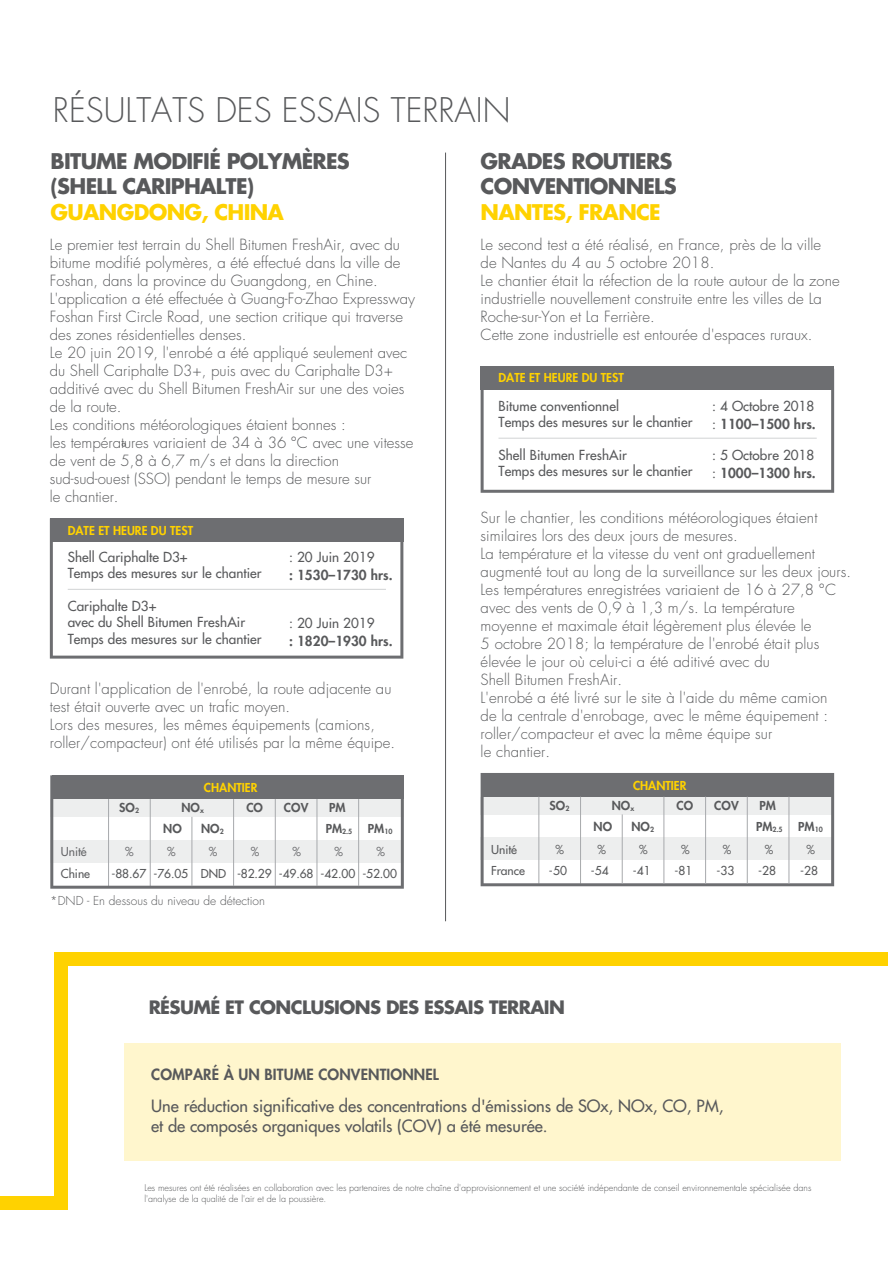
<style>
.page{position:relative;width:888px;height:1265px;background:#fff}
.page>*{position:absolute;margin:0;border:0;box-sizing:border-box;transform-origin:0 0}
.t1{font:300 33px "Futura";color:#58595b}
.t2{font:700 21px/25.3px "Futura";letter-spacing:-.035em;color:#58595b}
.t3{font:700 18px "Futura";letter-spacing:-.035em;color:#58595b}
.t4{font:16.5px/19.8px "Futura";color:#58595b}
.t5{font:300 15px/18px "Futura";letter-spacing:.005em;color:#58595b}
.t6{font:800 15px "Futura";letter-spacing:.01em;color:#58595b}
.t7{font:15px "Myriad Pro";color:#58595b}
.t8{font:13.5px/16.2px "Futura";letter-spacing:.005em;color:#58595b}
.t9{font:800 13.5px "Futura";letter-spacing:.005em;color:#58595b}
.t10{font:12px/21.6px "Futura";color:#58595b}
.t11{font:800 12px "Futura";color:#ffd200}
.t12{font:800 12px/21.3px "Futura";letter-spacing:.005em;color:#58595b}
.t13{font:300 12px "Futura";color:#58595b}
.t14{font:300 9px/10.8px "Futura";color:#58595b}
.t15{font:800 7.05px "Futura";color:#58595b}
.s1{color:#ffd200}
.s2{font-size:12px}
.s3{font-weight:400}
</style>
<div class="page">
<div style="left:124px;top:1043px;width:717px;height:117px;background:#fff6cd"></div>
<div style="left:0;top:1196px;width:55px;height:13px;background:#ffd200"></div>
<div style="left:54px;top:952px;width:834px;height:13px;background:#ffd200"></div>
<div style="left:54px;top:959px;width:13px;height:250px;background:#ffd200"></div>
<svg style="left:50px;top:518px;width:353px;height:140px"></svg>
<hr style="left:68px;top:589px;width:318px;height:1px;background:#d1d3d4">
<hr style="left:445px;top:153px;width:1px;height:768px;background:#58595b">
<div style="left:480px;top:366px;width:354px;height:23px;background:#6d6e71"></div>
<svg style="left:50px;top:775px;width:354px;height:113px"></svg>
<svg style="left:480px;top:389px;width:354px;height:104px"></svg>
<hr style="left:498px;top:438px;width:318px;height:1px;background:#d1d3d4">
<hr style="left:192px;top:817px;width:1px;height:69px;background:#a7a9ac">
<hr style="left:233px;top:799px;width:1px;height:87px;background:#a7a9ac">
<hr style="left:275px;top:799px;width:1px;height:87px;background:#a7a9ac">
<hr style="left:317px;top:799px;width:1px;height:87px;background:#a7a9ac">
<hr style="left:358px;top:799px;width:1px;height:87px;background:#a7a9ac">
<svg style="left:480px;top:773px;width:354px;height:113px"></svg>
<hr style="left:622px;top:814px;width:1px;height:69px;background:#a7a9ac">
<hr style="left:663px;top:796px;width:1px;height:87px;background:#a7a9ac">
<hr style="left:705px;top:796px;width:1px;height:87px;background:#a7a9ac">
<hr style="left:747px;top:796px;width:1px;height:87px;background:#a7a9ac">
<hr style="left:788px;top:796px;width:1px;height:87px;background:#a7a9ac">
<p class="t1" style="left:53px;top:90px;width:459px">RÉSULTATS DES ESSAIS TERRAIN</p>
<p class="t2" style="left:51px;top:148px;width:301px">BITUME MODIFIÉ POLYMÈRES (SHELL CARIPHALTE)<br><span class="s1">GUANGDONG, CHINA</span></p>
<p class="t5" style="left:50px;top:235px;width:367px">Le premier test terrain du Shell Bitumen FreshAir, avec du bitume modifié polymères, a été effectué dans la ville de Foshan, dans la province du Guangdong, en Chine.<br>L'application a été effectuée à Guang-Fo-Zhao Expressway Foshan First Circle Road, une section critique qui traverse des zones résidentielles denses.<br>Le 20 juin 2019, l'enrobé a été appliqué seulement avec du Shell Cariphalte D3+, puis avec du Cariphalte D3+ additivé avec du Shell Bitumen FreshAir sur une des voies de la route.<br>Les conditions météorologiques étaient bonnes :<br>les températures variaient de 34 à 36 °C avec une vitesse de vent de 5,8 à 6,7 m/s et dans la direction sud-sud-ouest (SSO) pendant le temps de mesure sur<br>le chantier.</p>
<p class="t7" style="left:121px;top:438px;width:6px">°</p>
<p class="t11" style="left:68px;top:522px;width:127px">DATE ET HEURE DU TEST</p>
<p class="t8" style="left:68px;top:549px;width:122px">Shell Cariphalte D3+</p>
<p class="t8" style="left:289px;top:549px;width:87px">: 20 Juin 2019</p>
<p class="t8" style="left:68px;top:565px;width:195px">Temps des mesures sur le chantier</p>
<p class="t9" style="left:289px;top:566px;width:105px">: 1530–1730 hrs.</p>
<p class="t8" style="left:68px;top:598px;width:179px">Cariphalte D3+<br>avec du Shell Bitumen FreshAir</p>
<p class="t8" style="left:289px;top:614px;width:87px">: 20 Juin 2019</p>
<p class="t8" style="left:68px;top:631px;width:195px">Temps des mesures sur le chantier</p>
<p class="t9" style="left:289px;top:631px;width:105px">: 1820–1930 hrs.</p>
<p class="t5" style="left:50px;top:680px;width:347px">Durant l'application de l'enrobé, la route adjacente au test était ouverte avec un trafic moyen.<br>Lors des mesures, les mêmes équipements (camions, roller/compacteur) ont été utilisés par la même équipe.</p>
<p class="t11" style="left:204px;top:780px;width:55px">CHANTIER</p>
<p class="t12" style="left:246px;top:797px;width:18px">CO</p>
<p class="t12" style="left:284px;top:797px;width:26px">COV</p>
<p class="t12" style="left:329px;top:797px;width:18px">PM</p>
<p class="t12" style="left:119px;top:797px;width:21px">SO<sub>2</sub></p>
<p class="t12" style="left:163px;top:797px;width:42px;text-indent:18px">NO<sub>x<br></sub>NO</p>
<p class="t12" style="left:201px;top:818px;width:24px">NO<sub>2</sub></p>
<p class="t15" style="left:326px;top:827px;width:28px"><span class="s2">PM</span>2.5</p>
<p class="t12" style="left:368px;top:818px;width:26px">PM<sub>10</sub></p>
<p class="t10" style="left:61px;top:841px;width:28px">Unité</p>
<p class="t10" style="left:112px;top:841px;width:287px;text-indent:14px">%<br>-88.67 -76.05 DND -82.29 -49.68 -42.00 -52.00</p>
<p class="t10" style="left:167px;top:841px;width:10px">%</p>
<p class="t10" style="left:209px;top:841px;width:10px">%</p>
<p class="t10" style="left:251px;top:841px;width:10px">%</p>
<p class="t10" style="left:293px;top:841px;width:10px">%</p>
<p class="t10" style="left:334px;top:841px;width:10px">%</p>
<p class="t10" style="left:376px;top:841px;width:10px">%</p>
<p class="t10" style="left:61px;top:862px;width:31px">Chine</p>
<p class="t13" style="left:50px;top:893px;width:216px">*DND - En dessous du niveau de détection</p>
<p class="t2" style="left:480px;top:148px;width:198px">GRADES ROUTIERS<br>CONVENTIONNELS<br><span class="s1">NANTES, FRANCE</span></p>
<p class="t5" style="left:480px;top:235px;width:361px">Le second test a été réalisé, en France, près de la ville de Nantes du 4 au 5 octobre 2018.<br>Le chantier était la réfection de la route autour de la zone industrielle nouvellement construite entre les villes de La Roche-sur-Yon et La Ferrière.<br>Cette zone industrielle est entourée d'espaces ruraux.</p>
<p class="t11" style="left:498px;top:370px;width:127px">DATE ET HEURE DU TEST</p>
<p class="t8" style="left:498px;top:398px;width:122px">Bitume conventionnel</p>
<p class="t8" style="left:712px;top:398px;width:104px">: 4 Octobre 2018</p>
<p class="t8" style="left:498px;top:414px;width:195px">Temps des mesures sur le chantier</p>
<p class="t9" style="left:712px;top:415px;width:105px"><span class="s3">:</span> 1100–1500 hrs.</p>
<p class="t8" style="left:498px;top:447px;width:130px">Shell Bitumen FreshAir</p>
<p class="t8" style="left:712px;top:447px;width:104px">: 5 Octobre 2018</p>
<p class="t8" style="left:498px;top:463px;width:195px">Temps des mesures sur le chantier</p>
<p class="t9" style="left:712px;top:464px;width:105px"><span class="s3">:</span> 1000–1300 hrs.</p>
<p class="t5" style="left:480px;top:509px;width:372px">Sur le chantier, les conditions météorologiques étaient similaires lors des deux jours de mesures.<br>La température et la vitesse du vent ont graduellement augmenté tout au long de la surveillance sur les deux jours.<br>Les températures enregistrées variaient de 16 à 27,8 °C avec des vents de 0,9 à 1,3 m/s. La température moyenne et maximale était légèrement plus élevée le<br>5 octobre 2018; la température de l'enrobé était plus élevée le jour où celui-ci a été aditivé avec du<br>Shell Bitumen FreshAir.<br>L'enrobé a été livré sur le site à l'aide du même camion<br>de la centrale d'enrobage, avec le même équipement : roller/compacteur et avec la même équipe sur<br>le chantier.</p>
<p class="t11" style="left:633px;top:777px;width:55px">CHANTIER</p>
<p class="t12" style="left:549px;top:794px;width:21px">SO<sub>2</sub></p>
<p class="t12" style="left:593px;top:794px;width:42px;text-indent:18px">NO<sub>x<br></sub>NO</p>
<p class="t12" style="left:676px;top:794px;width:18px">CO</p>
<p class="t12" style="left:714px;top:794px;width:26px">COV</p>
<p class="t12" style="left:759px;top:794px;width:18px">PM</p>
<p class="t12" style="left:631px;top:815px;width:24px">NO<sub>2</sub></p>
<p class="t15" style="left:756px;top:824px;width:28px"><span class="s2">PM</span>2.5</p>
<p class="t12" style="left:798px;top:815px;width:26px">PM<sub>10</sub></p>
<p class="t10" style="left:491px;top:838px;width:28px">Unité</p>
<p class="t10" style="left:555px;top:838px;width:10px">%</p>
<p class="t10" style="left:597px;top:838px;width:10px">%</p>
<p class="t10" style="left:639px;top:838px;width:10px">%</p>
<p class="t10" style="left:681px;top:838px;width:10px">%</p>
<p class="t10" style="left:723px;top:838px;width:10px">%</p>
<p class="t10" style="left:765px;top:838px;width:10px">%</p>
<p class="t10" style="left:806px;top:838px;width:10px">%</p>
<p class="t10" style="left:491px;top:860px;width:35px">France</p>
<p class="t10" style="left:549px;top:860px;width:19px">-50</p>
<p class="t10" style="left:591px;top:860px;width:19px">-54</p>
<p class="t10" style="left:632px;top:860px;width:19px">-41</p>
<p class="t10" style="left:674px;top:860px;width:19px">-81</p>
<p class="t10" style="left:716px;top:860px;width:19px">-33</p>
<p class="t10" style="left:758px;top:860px;width:19px">-28</p>
<p class="t10" style="left:800px;top:860px;width:19px">-28</p>
<p class="t3" style="left:149px;top:995px;width:418px">RÉSUMÉ ET CONCLUSIONS DES ESSAIS TERRAIN</p>
<p class="t6" style="left:151px;top:1064px;width:289px">COMPARÉ À UN BITUME CONVENTIONNEL</p>
<p class="t4" style="left:151px;top:1096px;width:574px">Une réduction significative des concentrations d'émissions de SOx, NOx, CO, PM, et de composés organiques volatils (COV) a été mesurée.</p>
<p class="t14" style="left:144px;top:1182px;width:668px">Les mesures ont été réalisées en collaboration avec les partenaires de notre chaîne d'approvisionnement et une société indépendante de conseil environnementale spécialisée dans l'analyse de la qualité de l'air et de la poussière.</p>
</div>
